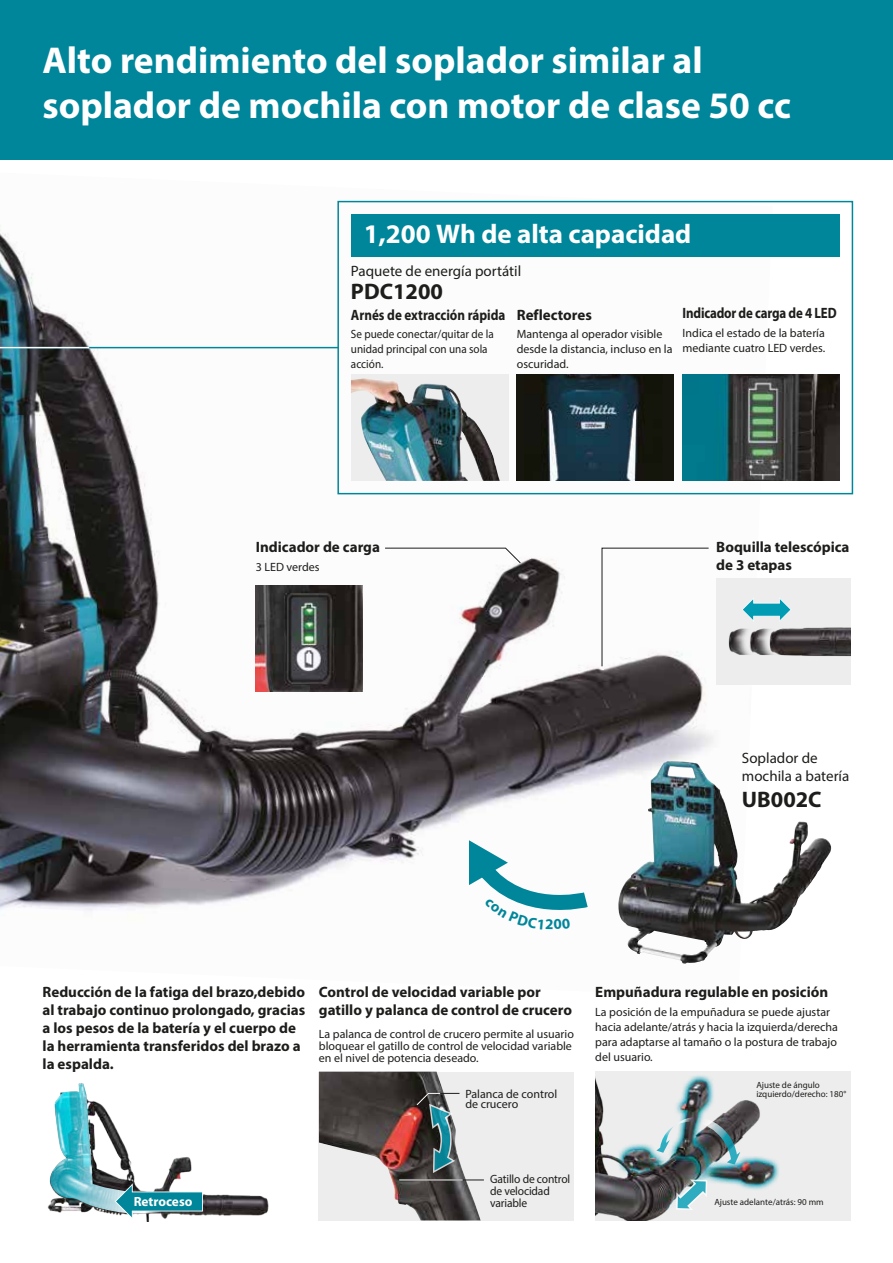
<style>
.page{position:relative;width:893px;height:1263px;background:#fff}
.page>*{position:absolute;margin:0;border:0;box-sizing:border-box;transform-origin:0 0}
.t1{font:700 37.5px/45px "Myriad Pro";color:#fff}
.t2{font:700 27px "Myriad Pro";color:#fff}
.t3{font:700 22.5px "Myriad Pro";color:#1d1d1b}
.t4{font:700 15px/18px "Myriad Pro";color:#1d1d1b}
.t5{font:15px/18px "Myriad Pro";color:#1d1d1b}
.t6{font:700 15px "Myriad Pro";color:#1d1d1b;scale:.87 1}
.t7{font:700 15px "Myriad Pro";color:#1d1d1b;scale:.86 1}
.t8{font:700 13.35px "Myriad Pro";color:#fff}
.t9{font:12px/15px "Myriad Pro";color:#1d1d1b}
.t10{font:12px/15px "Myriad Pro";color:#1d1d1b;scale:.93 1}
.t11{font:12px/12px "Myriad Pro";color:#1d1d1b;scale:.96 1}
.t12{font:9px/9px "Myriad Pro";color:#1d1d1b}
</style>
<div class="page">
<img style="left:0;top:200px;width:773px;height:711px">
<div style="left:0;top:0;width:893px;height:159px;background:#00869a"></div>
<div style="left:595px;top:1071px;width:255px;height:149px;background:#ededed"></div>
<img style="left:595px;top:1075px;width:184px;height:145px">
<img style="left:656px;top:1117px;width:84px;height:47px">
<svg style="left:676px;top:1179px;width:31px;height:31px"></svg>
<img style="left:716px;top:578px;width:134px;height:107px">
<svg style="left:742px;top:597px;width:49px;height:25px"></svg>
<img style="left:47px;top:1179px;width:222px;height:42px">
<svg style="left:50px;top:1083px;width:153px;height:136px"></svg>
<div style="left:319px;top:1071px;width:255px;height:149px;background:#ededed"></div>
<img style="left:319px;top:1071px;width:162px;height:149px">
<img style="left:256px;top:586px;width:106px;height:106px">
<svg style="left:601px;top:547px;width:108px;height:120px"></svg>
<hr style="left:399px;top:1179px;width:85px;height:1px;background:#1d1d1b">
<hr style="left:399px;top:1179px;width:64px;height:1px;background:#fff">
<svg style="left:416px;top:1093px;width:44px;height:80px;background:#596b6d"></svg>
<div style="left:351px;top:214px;width:489px;height:43px;background:#00869a"></div>
<img style="left:683px;top:375px;width:157px;height:106px">
<div style="left:351px;top:375px;width:157px;height:106px;background:#ededed"></div>
<img style="left:351px;top:379px;width:149px;height:102px">
<div style="left:517px;top:375px;width:157px;height:106px;background:#16160e"></div>
<img style="left:541px;top:375px;width:103px;height:106px">
<div style="left:337px;top:201px;width:516px;height:293px;border:2px solid #00869a"></div>
<hr style="left:0;top:347px;width:338px;height:1px;background:#00869a">
<hr style="left:0;top:347px;width:89px;height:1px;background:#fff">
<svg style="left:384px;top:547px;width:137px;height:17px"></svg>
<img style="left:618px;top:762px;width:181px;height:202px">
<svg style="left:463px;top:840px;width:138px;height:71px"></svg>
<h1 class="t1" style="left:43px;top:37px;width:750px">Alto rendimiento del soplador similar al soplador de mochila con motor de clase 50 cc</h1>
<h2 class="t2" style="left:364px;top:217px;width:329px">1,200 Wh de alta capacidad</h2>
<p class="t5" style="left:351px;top:262px;width:172px">Paquete de energía portátil</p>
<h3 class="t3" style="left:351px;top:277px;width:94px">PDC1200</h3>
<p class="t6" style="left:351px;top:305px;width:278px">Arnés de extracción rápida Reflectores</p>
<p class="t7" style="left:683px;top:303px;width:181px">Indicador de carga de 4 LED</p>
<p class="t10" style="left:351px;top:326px;width:155px">Se puede conectar/quitar de la unidad principal con una sola acción.</p>
<p class="t9" style="left:517px;top:326px;width:157px">Mantenga al operador visible desde la distancia, incluso en la oscuridad.</p>
<p class="t9" style="left:683px;top:325px;width:144px">Indica el estado de la batería mediante cuatro LED verdes.</p>
<p class="t4" style="left:256px;top:537px;width:126px">Indicador de carga</p>
<p class="t9" style="left:256px;top:559px;width:65px">3 LED verdes</p>
<p class="t4" style="left:716px;top:537px;width:135px">Boquilla telescópica de 3 etapas</p>
<p class="t5" style="left:742px;top:748px;width:109px">Soplador de mochila a batería</p>
<h3 class="t3" style="left:742px;top:785px;width:81px">UB002C</h3>
<p class="t4" style="left:43px;top:983px;width:264px">Reducción de la fatiga del brazo,debido</p>
<p class="t4" style="left:595px;top:983px;width:234px">Empuñadura regulable en posición</p>
<p class="t4" style="left:43px;top:1001px;width:264px">al trabajo continuo prolongado, gracias a los pesos de la batería y el cuerpo de la herramienta transferidos del brazo a la espalda.</p>
<p class="t4" style="left:319px;top:983px;width:255px">Control de velocidad variable por gatillo y palanca de control de crucero</p>
<p class="t9" style="left:595px;top:1004px;width:244px">La posición de la empuñadura se puede ajustar hacia adelante/atrás y hacia la izquierda/derecha para adaptarse al tamaño o la postura de trabajo del usuario.</p>
<p class="t9" style="left:319px;top:1027px;width:257px;line-height:12px">La palanca de control de crucero permite al usuario bloquear el gatillo de control de velocidad variable en el nivel de potencia deseado.</p>
<p class="t8" style="left:134px;top:1193px;width:60px">Retroceso</p>
<p class="t9" style="left:465px;top:1088px;width:93px;line-height:10.5px">Palanca de control de crucero</p>
<p class="t12" style="left:756px;top:1080px;width:91px">Ajuste de ángulo izquierdo/derecho: 180°</p>
<p class="t11" style="left:490px;top:1172px;width:85px">Gatillo de control de velocidad variable</p>
<p class="t12" style="left:714px;top:1197px;width:111px">Ajuste adelante/atrás: 90 mm</p>
</div>
